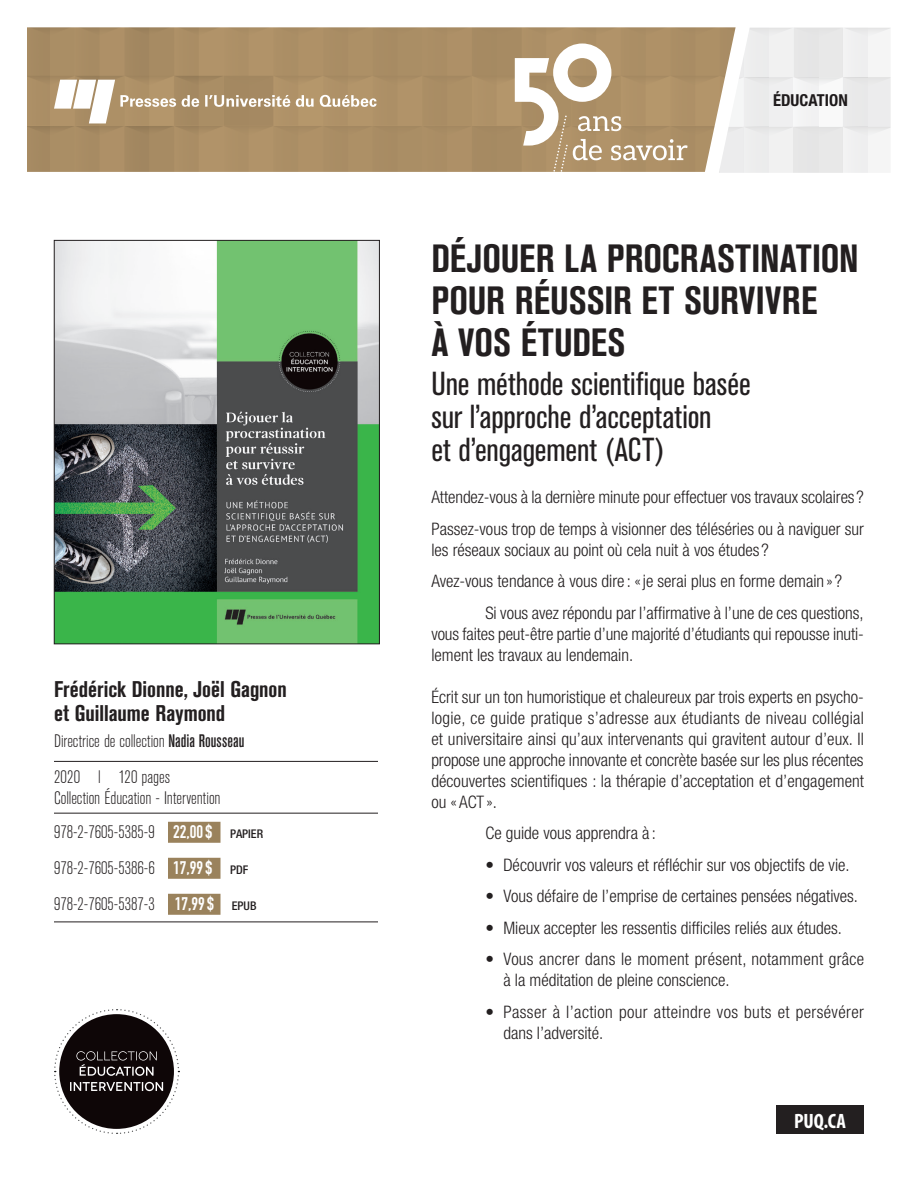
<style>
.page{position:relative;width:918px;height:1188px;background:#fff}
.page>*{position:absolute;margin:0;border:0;box-sizing:border-box;transform-origin:0 0}
._1_Fiche_Titre{font:700 condensed 39px/42px "Akzidenz Grotesk BE";letter-spacing:.005em;color:#231f20}
._2_Fiche_Sous-titre{font:condensed 33px/33px "Akzidenz Grotesk BE";letter-spacing:-.005em;color:#231f20}
._4_Fiche_Auteurs_dir{font:700 condensed 22.5px/24px "Akzidenz Grotesk BE";letter-spacing:-.005em;color:#231f20}
.t1{font:700 condensed 20.85px "Myriad Pro";color:#fff}
._7b_Fiche_ISBN_derni{font:300 condensed 18px/36px "Akzidenz Grotesk BE";color:#231f20}
._6_Fiche_Annee_pages{font:300 condensed 18px/21px "Akzidenz Grotesk BE";color:#231f20}
._6b_Fiche_Direction{font:300 condensed 18px "Akzidenz Grotesk BE";color:#231f20}
._3_Fiche_Courant_pre{font:300 condensed 17.25px/21px "Helvetica Neue";color:#231f20}
._3_Fiche_Courant{font:300 condensed 17.25px/21px "Helvetica Neue";color:#231f20;text-align:justify}
._3_Fiche_Courant-2{font:300 condensed 17.25px/21px "Helvetica Neue";letter-spacing:.025em;color:#231f20}
._9_Fiche_Thématique{font:700 condensed 16.5px "Helvetica Neue";color:#1e1a1b}
.s1{font-weight:500}
.s2{font-family:"DIN Condensed";font-weight:700;font-stretch:normal;color:#fff}
.s3{font-family:"Helvetica Neue";font-weight:500;font-size:12px}
</style>
<div class="page">
<img style="left:27px;top:27px;width:692px;height:145px">
<svg style="left:719px;top:27px;width:172px;height:146px"></svg>
<div style="left:776px;top:1106px;width:88px;height:28px;background:#231f20"></div>
<svg style="left:54px;top:80px;width:323px;height:43px"></svg>
<svg style="left:515px;top:44px;width:173px;height:128px"></svg>
<svg style="left:53px;top:240px;width:327px;height:405px;background:#759179"></svg>
<hr style="left:54px;top:761px;width:324px;height:1px;background:#231f20">
<hr style="left:54px;top:813px;width:324px;height:1px;background:#231f20">
<div style="left:168px;top:822px;width:52px;height:21px;background:#9a825c"></div>
<div style="left:168px;top:858px;width:52px;height:21px;background:#9a825c"></div>
<hr style="left:54px;top:922px;width:324px;height:1px;background:#231f20">
<div style="left:168px;top:894px;width:52px;height:21px;background:#9a825c"></div>
<svg style="left:54px;top:1009px;width:126px;height:125px"></svg>
<p class="_4_Fiche_Auteurs_dir" style="left:54px;top:678px;width:234px">Frédérick Dionne, Joël Gagnon et Guillaume Raymond</p>
<p class="_6b_Fiche_Direction" style="left:54px;top:731px;width:192px">Directrice de collection <span class="s1">Nadia Rousseau</span></p>
<p class="_6_Fiche_Annee_pages" style="left:54px;top:767px;width:168px">2020 l 120 pages<br>Collection Éducation - Intervention</p>
<p class="_7b_Fiche_ISBN_derni" style="left:54px;top:814px;width:211px">978-2-7605-5385-9 <span class="s2">22,00 $</span> <span class="s3">PAPIER<br></span>978-2-7605-5386-6 <span class="s2">17,99 $</span> <span class="s3">PDF<br></span>978-2-7605-5387-3 <span class="s2">17,99 $</span> <span class="s3">EPUB</span></p>
<p class="_9_Fiche_Thématique" style="left:773px;top:91px;width:76px">ÉDUCATION</p>
<p class="_1_Fiche_Titre" style="left:431px;top:238px;width:429px">DÉJOUER LA PROCRASTINATION<br>POUR RÉUSSIR ET SURVIVRE<br>À VOS ÉTUDES</p>
<p class="_2_Fiche_Sous-titre" style="left:431px;top:368px;width:321px">Une méthode scientifique basée sur l’approche d’acceptation<br>et d’engagement (ACT)</p>
<p class="_3_Fiche_Courant_pre" style="left:431px;top:487px;width:434px">Attendez-vous à la dernière minute pour effectuer vos travaux scolaires ?</p>
<p class="_3_Fiche_Courant_pre" style="left:431px;top:518px;width:434px">Passez-vous trop de temps à visionner des téléséries ou à naviguer sur les réseaux sociaux au point où cela nuit à vos études ?</p>
<p class="_3_Fiche_Courant_pre" style="left:431px;top:571px;width:412px">Avez-vous tendance à vous dire : «je serai plus en forme demain » ?</p>
<p class="_3_Fiche_Courant" style="left:431px;top:602px;width:434px;text-indent:54px">Si vous avez répondu par l’affirmative à l’une de ces questions, vous faites peut-être partie d’une majorité d’étudiants qui repousse inuti&shy;lement les travaux au lendemain.</p>
<p class="_3_Fiche_Courant_pre" style="left:431px;top:686px;width:434px;text-align:justify">Écrit sur un ton humoristique et chaleureux par trois experts en psycho&shy;logie, ce guide pratique s’adresse aux étudiants de niveau collégial et universitaire ainsi qu’aux intervenants qui gravitent autour d’eux. Il propose une approche innovante et concrète basée sur les plus récentes découvertes scientifiques : la thérapie d’acceptation et d’engagement ou «ACT ».</p>
<p class="_3_Fiche_Courant" style="left:485px;top:823px;width:172px">Ce guide vous apprendra à :</p>
<p class="_3_Fiche_Courant" style="left:485px;top:854px;width:366px">• Découvrir vos valeurs et réfléchir sur vos objectifs de vie.</p>
<p class="_3_Fiche_Courant" style="left:485px;top:886px;width:374px">• Vous défaire de l’emprise de certaines pensées négatives.</p>
<p class="_3_Fiche_Courant" style="left:485px;top:917px;width:358px">• Mieux accepter les ressentis difficiles reliés aux études.</p>
<p class="_3_Fiche_Courant" style="left:503px;top:949px;width:362px;text-indent:-18px">• Vous ancrer dans le moment présent, notamment grâce à la méditation de pleine conscience.</p>
<p class="_3_Fiche_Courant-2" style="left:503px;top:1001px;width:362px;text-indent:-18px">• Passer à l’action pour atteindre vos buts et persévérer dans l’adversité.</p>
<p class="t1" style="left:794px;top:1108px;width:53px">PUQ.CA</p>
</div>
